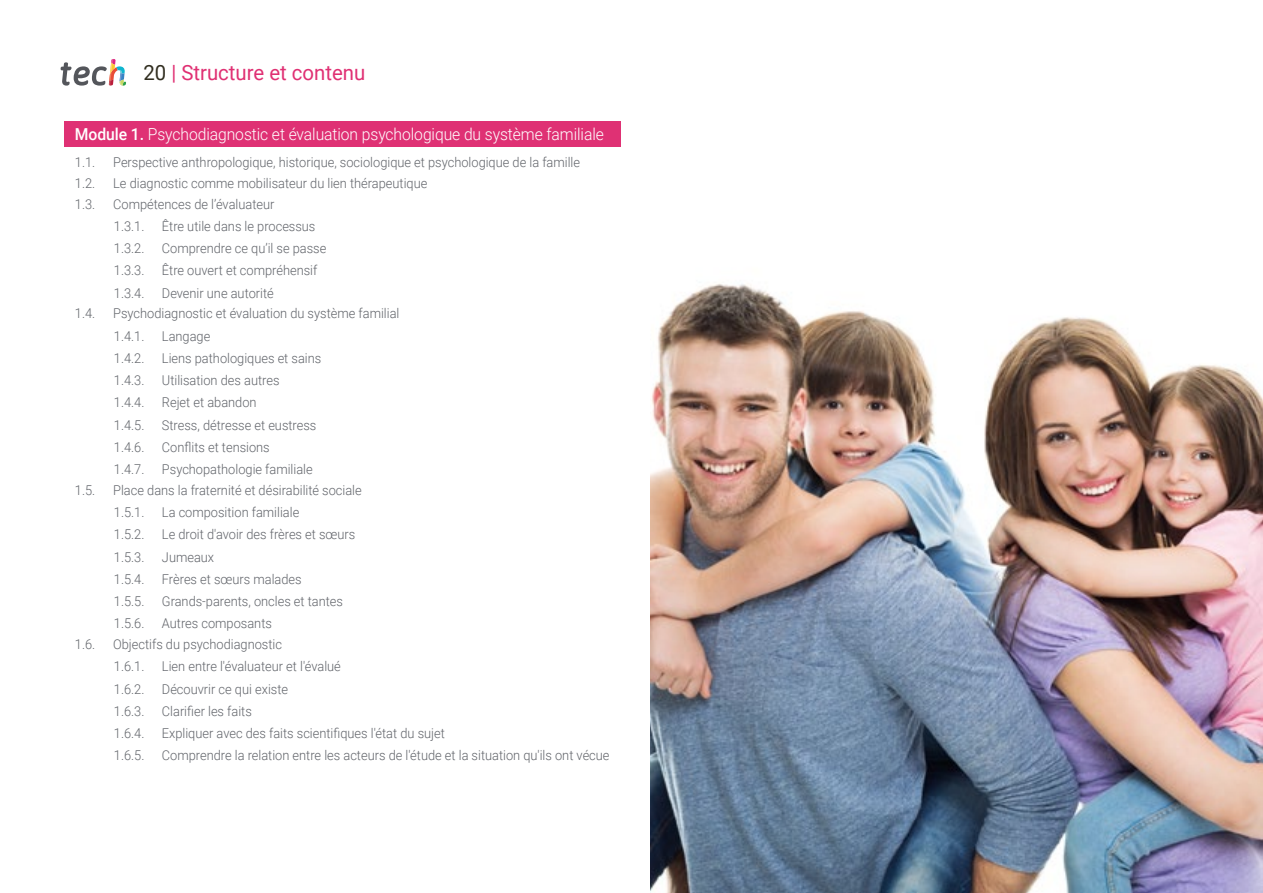
<style>
.page{position:relative;width:1263px;height:893px;background:#fff}
.page>*{position:absolute;margin:0;border:0;box-sizing:border-box;transform-origin:0 0}
.t1{font:21px "Roboto";color:#e03073}
.t2{font:300 16.5px "Roboto";letter-spacing:-.005em;color:#fff;scale:.95 1}
.t3{font:300 13.5px/22.2px "Roboto";color:#61646a;scale:.95 1}
.s1{color:#312e20}
.s2{font-weight:500}
</style>
<div class="page">
<div style="left:64px;top:121px;width:557px;height:25px;background:#df3174"></div>
<svg style="left:61px;top:59px;width:65px;height:27px"></svg>
<img style="left:651px;top:283px;width:612px;height:610px">
<h1 class="t1" style="left:144px;top:57px;width:223px"><span class="s1">20</span> | Structure et contenu</h1>
<p class="t2" style="left:75px;top:123px;width:558px"><span class="s2">Module 1.</span> Psychodiagnostic et évaluation psychologique du système familiale</p>
<p class="t3" style="left:75px;top:151px;width:23px">1.1.</p>
<p class="t3" style="left:113px;top:151px;width:493px">Perspective anthropologique, historique, sociologique et psychologique de la famille</p>
<p class="t3" style="left:75px;top:172px;width:23px">1.2.</p>
<p class="t3" style="left:113px;top:172px;width:332px">Le diagnostic comme mobilisateur du lien thérapeutique</p>
<p class="t3" style="left:75px;top:192px;width:23px">1.3.</p>
<p class="t3" style="left:113px;top:192px;width:171px">Compétences de l’évaluateur<br>1.3.1.</p>
<p class="t3" style="left:162px;top:214px;width:163px">Être utile dans le processus</p>
<p class="t3" style="left:114px;top:237px;width:34px">1.3.2.</p>
<p class="t3" style="left:162px;top:237px;width:175px">Comprendre ce qu’il se passe</p>
<p class="t3" style="left:114px;top:259px;width:34px">1.3.3.</p>
<p class="t3" style="left:162px;top:259px;width:165px">Être ouvert et compréhensif</p>
<p class="t3" style="left:114px;top:281px;width:34px">1.3.4.</p>
<p class="t3" style="left:162px;top:281px;width:119px">Devenir une autorité</p>
<p class="t3" style="left:75px;top:302px;width:23px">1.4.</p>
<p class="t3" style="left:113px;top:302px;width:303px">Psychodiagnostic et évaluation du système familial<br>1.4.1.</p>
<p class="t3" style="left:162px;top:324px;width:52px">Langage</p>
<p class="t3" style="left:114px;top:346px;width:34px">1.4.2.</p>
<p class="t3" style="left:162px;top:346px;width:169px">Liens pathologiques et sains</p>
<p class="t3" style="left:114px;top:369px;width:34px">1.4.3.</p>
<p class="t3" style="left:162px;top:369px;width:125px">Utilisation des autres</p>
<p class="t3" style="left:114px;top:391px;width:34px">1.4.4.</p>
<p class="t3" style="left:162px;top:391px;width:101px">Rejet et abandon</p>
<p class="t3" style="left:114px;top:413px;width:34px">1.4.5.</p>
<p class="t3" style="left:162px;top:413px;width:164px">Stress, détresse et eustress</p>
<p class="t3" style="left:114px;top:435px;width:34px">1.4.6.</p>
<p class="t3" style="left:162px;top:435px;width:115px">Conflits et tensions</p>
<p class="t3" style="left:114px;top:458px;width:34px">1.4.7.</p>
<p class="t3" style="left:162px;top:458px;width:160px">Psychopathologie familiale</p>
<p class="t3" style="left:75px;top:478px;width:23px">1.5.</p>
<p class="t3" style="left:113px;top:478px;width:263px">Place dans la fraternité et désirabilité sociale<br>1.5.1.</p>
<p class="t3" style="left:162px;top:501px;width:146px">La composition familiale</p>
<p class="t3" style="left:114px;top:523px;width:34px">1.5.2.</p>
<p class="t3" style="left:162px;top:523px;width:205px">Le droit d'avoir des frères et sœurs</p>
<p class="t3" style="left:114px;top:545px;width:34px">1.5.3.</p>
<p class="t3" style="left:162px;top:545px;width:56px">Jumeaux</p>
<p class="t3" style="left:114px;top:567px;width:34px">1.5.4.</p>
<p class="t3" style="left:162px;top:567px;width:149px">Frères et sœurs malades</p>
<p class="t3" style="left:114px;top:590px;width:34px">1.5.5.</p>
<p class="t3" style="left:162px;top:590px;width:192px">Grands-parents, oncles et tantes</p>
<p class="t3" style="left:114px;top:612px;width:34px">1.5.6.</p>
<p class="t3" style="left:162px;top:612px;width:117px">Autres composants</p>
<p class="t3" style="left:75px;top:633px;width:23px">1.6.</p>
<p class="t3" style="left:113px;top:633px;width:179px">Objectifs du psychodiagnostic<br>1.6.1.</p>
<p class="t3" style="left:162px;top:655px;width:190px">Lien entre l'évaluateur et l'évalué</p>
<p class="t3" style="left:114px;top:677px;width:34px">1.6.2.</p>
<p class="t3" style="left:162px;top:677px;width:134px">Découvrir ce qui existe</p>
<p class="t3" style="left:114px;top:699px;width:34px">1.6.3.</p>
<p class="t3" style="left:162px;top:699px;width:96px">Clarifier les faits</p>
<p class="t3" style="left:114px;top:722px;width:34px">1.6.4.</p>
<p class="t3" style="left:162px;top:722px;width:299px">Expliquer avec des faits scientifiques l'état du sujet</p>
<p class="t3" style="left:114px;top:744px;width:34px">1.6.5.</p>
<p class="t3" style="left:162px;top:744px;width:473px">Comprendre la relation entre les acteurs de l'étude et la situation qu'ils ont vécue</p>
</div>
